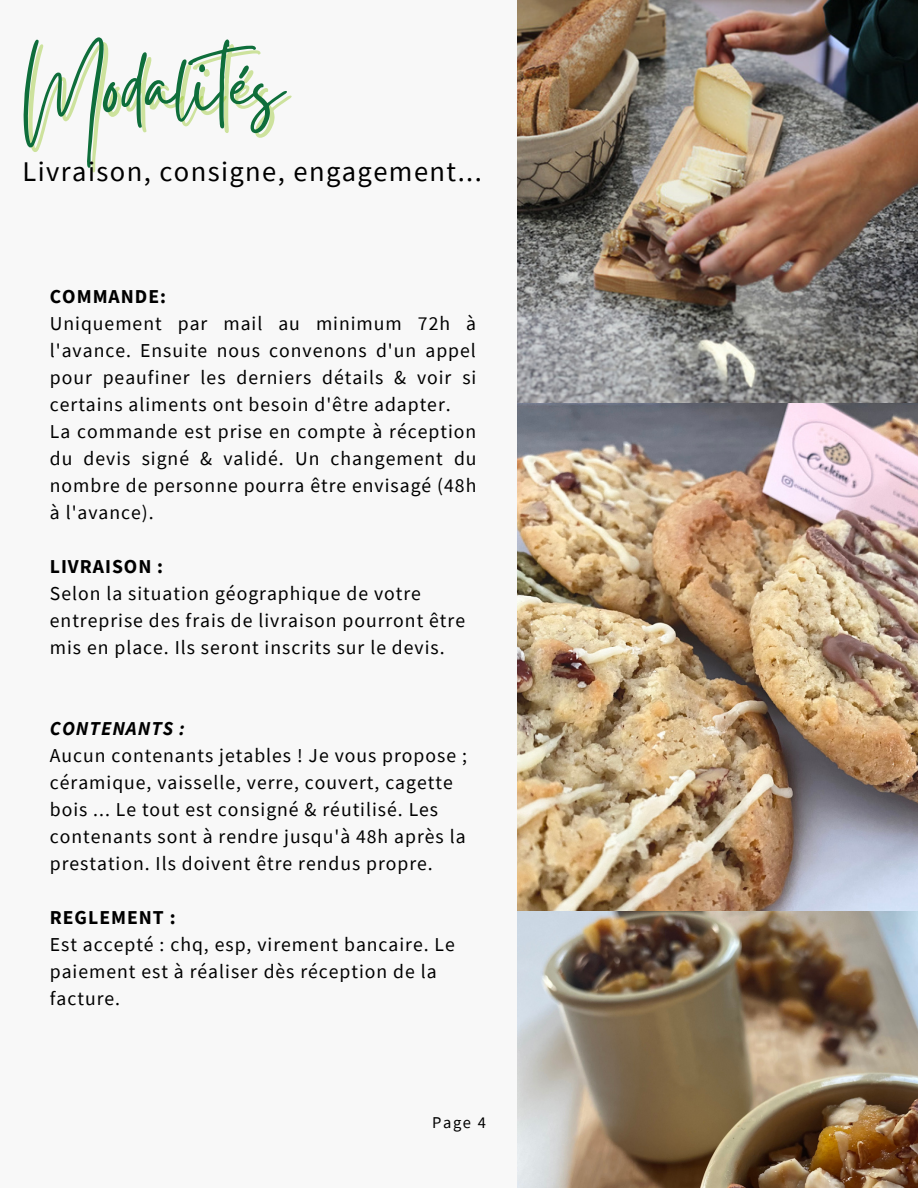
<style>
.page{position:relative;width:918px;height:1188px;background:#f8f8f8}
.page>*{position:absolute;margin:0;border:0;box-sizing:border-box;transform-origin:0 0}
.t1{font:105px "Gistesy";color:#0e6e3b}
.t2{font:28.5px "Source Sans Pro";letter-spacing:.05em;color:#000}
.t3{font:19.65px/27px "Source Sans Pro";letter-spacing:.05em;color:#000}
.t4{font:700 19.65px "Source Sans Pro";letter-spacing:.05em;color:#000}
.t5{font:italic 700 19.65px "Source Sans Pro";letter-spacing:.05em;color:#000}
.t6{font:16.5px "Source Sans Pro";color:#000}
</style>
<div class="page">
<img style="left:518px;top:403px;width:400px;height:508px">
<img style="left:518px;top:0;width:400px;height:403px">
<img style="left:518px;top:911px;width:400px;height:277px">
<h1 class="t1" style="left:23px;top:12px;width:265px">Modalités</h1>
<h2 class="t2" style="left:23px;top:153px;width:461px">Livraison, consigne, engagement...</h2>
<p class="t4" style="left:50px;top:284px;width:118px">COMMANDE:</p>
<p class="t3" style="left:50px;top:310px;width:428px">Uniquement par mail au minimum 72h à l'avance. Ensuite nous convenons d'un appel pour peaufiner les derniers détails &amp; voir si certains aliments ont besoin d'être adapter.<br>La commande est prise en compte à réception du devis signé &amp; validé. Un changement du nombre de personne pourra être envisagé (48h à l'avance).</p>
<p class="t4" style="left:50px;top:554px;width:115px">LIVRAISON :</p>
<p class="t3" style="left:50px;top:580px;width:417px">Selon la situation géographique de votre entreprise des frais de livraison pourront être mis en place. Ils seront inscrits sur le devis.</p>
<p class="t5" style="left:50px;top:716px;width:136px">CONTENANTS :</p>
<p class="t3" style="left:50px;top:742px;width:419px">Aucun contenants jetables ! Je vous propose ; céramique, vaisselle, verre, couvert, cagette bois ... Le tout est consigné &amp; réutilisé. Les contenants sont à rendre jusqu'à 48h après la prestation. Ils doivent être rendus propre.</p>
<p class="t4" style="left:50px;top:905px;width:127px">REGLEMENT :</p>
<p class="t3" style="left:50px;top:931px;width:407px">Est accepté : chq, esp, virement bancaire. Le paiement est à réaliser dès réception de la facture.</p>
<p class="t6" style="left:432px;top:1112px;width:55px">Page 4</p>
</div>
